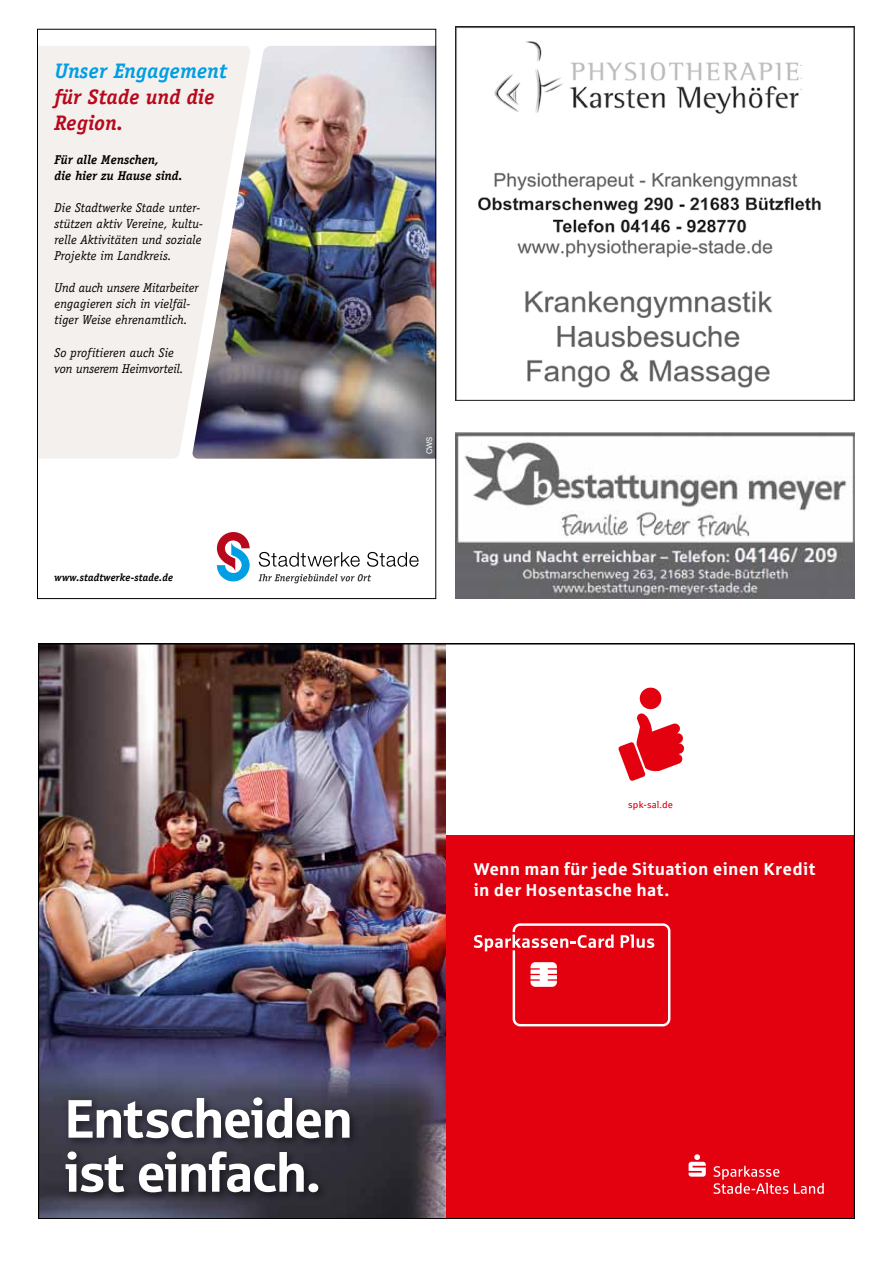
<style>
.page{position:relative;width:893px;height:1263px;background:#fff}
.page>*{position:absolute;margin:0;border:0;box-sizing:border-box;transform-origin:0 0}
.t1{font:54px/54px "Sparkasse Head";letter-spacing:-.005em;color:#fff}
.t2{font:italic 700 21.6px/26.2px "Officina Serif";letter-spacing:.015em;color:#b7081c}
.t3{font:italic 700 21.6px "Officina Serif";letter-spacing:.015em;color:#009ee3}
.t4{font:700 17.25px/20.7px "Sparkasse Rg";letter-spacing:.015em;color:#fff}
.t5{font:italic 13.2px/16px "Officina Serif";letter-spacing:.015em;color:#000}
.t6{font:italic 700 13.2px/16px "Officina Serif";letter-spacing:.015em;color:#000}
.t7{font:italic 700 10.8px "Officina Serif";letter-spacing:.015em;color:#000}
.t8{font:9.6px "Sparkasse Rg";letter-spacing:.01em;color:#e3000f}
.t9{font:7.8px "Helvetica";color:#fff}
</style>
<div class="page">
<img style="left:455px;top:432px;width:400px;height:166px">
<img style="left:41px;top:646px;width:405px;height:570px">
<div style="left:446px;top:835px;width:409px;height:384px;background:#e3000f"></div>
<svg style="left:618px;top:688px;width:66px;height:93px"></svg>
<svg style="left:713px;top:1166px;width:111px;height:28px"></svg>
<svg style="left:689px;top:1154px;width:17px;height:23px"></svg>
<div style="left:61px;top:1093px;width:299px;height:110px;background:#000;opacity:.55"></div>
<svg style="left:474px;top:923px;width:196px;height:103px"></svg>
<img style="left:39px;top:45px;width:395px;height:414px">
<svg style="left:217px;top:532px;width:33px;height:49px"></svg>
<svg style="left:259px;top:552px;width:101px;height:15px"></svg>
<svg style="left:367px;top:552px;width:52px;height:15px"></svg>
<svg style="left:258px;top:574px;width:113px;height:9px"></svg>
<img style="left:455px;top:27px;width:400px;height:373px">
<h2 class="t3" style="left:55px;top:58px;width:174px">Unser Engagement</h2>
<h2 class="t2" style="left:55px;top:84px;width:161px">für Stade und die<br>Region.</h2>
<p class="t6" style="left:55px;top:151px;width:129px">Für alle Menschen,<br>die hier zu Hause sind.</p>
<p class="t5" style="left:55px;top:200px;width:150px">Die Stadtwerke Stade unter&shy;stützen aktiv Vereine, kultu&shy;relle Aktivitäten und soziale<br>Projekte im Landkreis.</p>
<p class="t5" style="left:55px;top:280px;width:145px">Und auch unsere Mitarbeiter engagieren sich in vielfäl&shy;tiger Weise ehrenamtlich.</p>
<p class="t5" style="left:55px;top:344px;width:131px">So profitieren auch Sie von unserem Heim vorteil.</p>
<p class="t7" style="left:55px;top:571px;width:120px">www.stadtwerke-stade.de</p>
<p class="t9" style="left:423px;top:454px;width:20px;rotate:-90deg">CWS</p>
<h1 class="t1" style="left:65px;top:1090px;width:288px">Entscheiden ist einfach.</h1>
<p class="t8" style="left:628px;top:799px;width:46px">spk-sal.de</p>
<h3 class="t4" style="left:474px;top:858px;width:343px">Wenn man für jede Situation einen Kredit in der Hosentasche hat.</h3>
</div>
